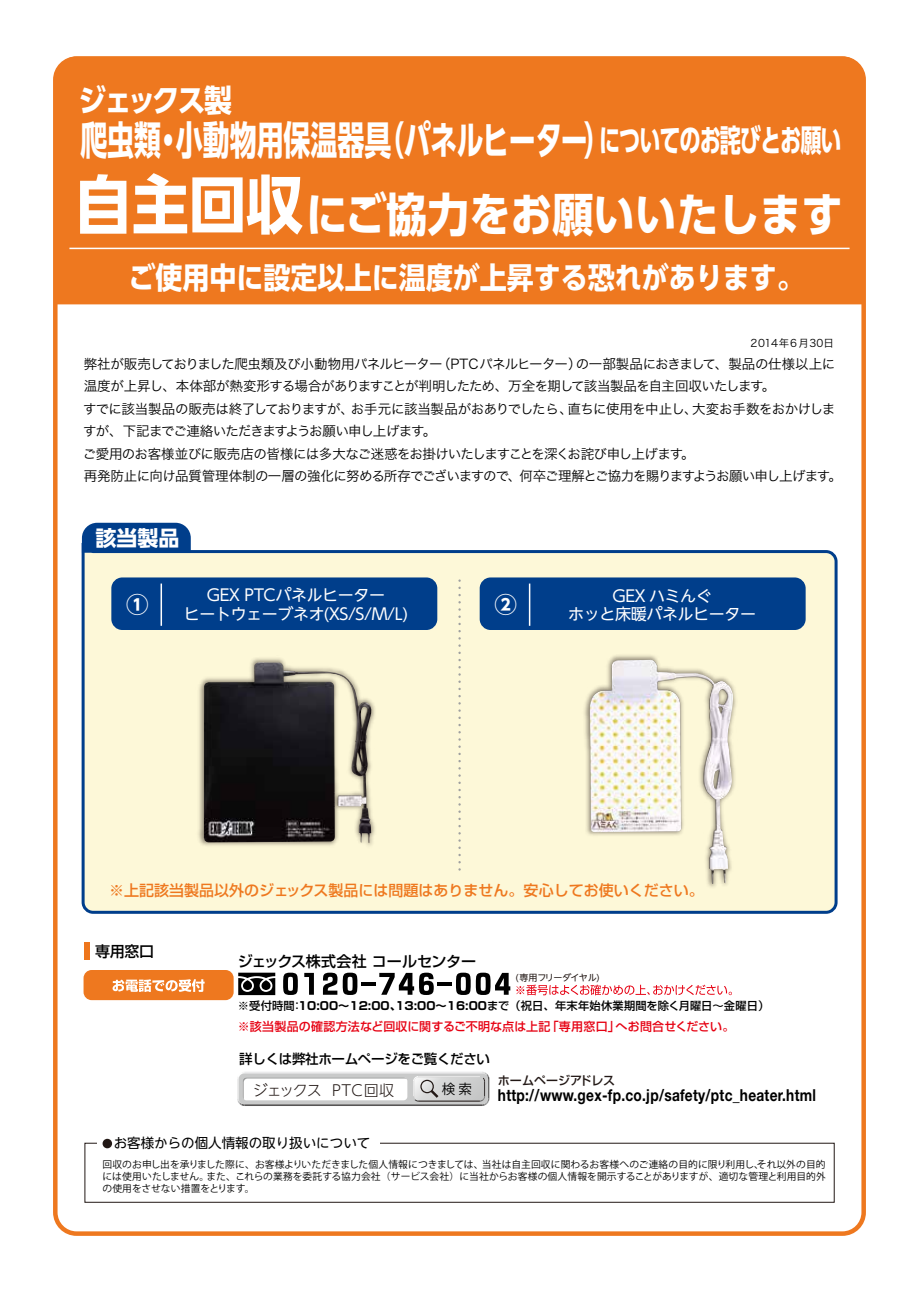
<style>
.page{position:relative;width:919px;height:1289px;background:#fff}
.page>*{position:absolute;margin:0;border:0;box-sizing:border-box;transform-origin:0 0}
.t1{font:700 46.2px "UD Shin Go Pro";color:#fff;scale:.9 1}
.t2{font:700 39.45px "UD Shin Go Pro";color:#fff;scale:.68 1}
.t3{font:700 31.05px "UD Shin Go Pro";letter-spacing:-.07em;color:#fff;scale:.9 1}
.t4{font:700 30px "UD Shin Go Pro";color:#fff;scale:.9 1}
.t5{font:700 22.5px "UD Shin Go Pro";color:#fff}
.t6{font:700 21px "UD Shin Go Pro";color:#fff}
.t7{font:700 16.5px "Helvetica Neue";letter-spacing:.02em;color:#000;scale:.83 1}
.t8{font:16.05px/18.3px "UD Shin Go NT Pro";letter-spacing:-.025em;color:#fff;text-align:center}
.t9{font:500 15px "Shin Go Pro";color:#ee781f}
.t10{font:500 15px "Shin Go Pro";letter-spacing:-.025em;color:#000}
.t11{font:300 15px "UD Shin Go NT Pro";letter-spacing:-.025em;color:#221815}
.t12{font:13.5px/22.5px "Hira Kaku Std W3";letter-spacing:-.045em;color:#000}
.t13{font:500 13.5px "Shin Go Pro";letter-spacing:-.025em;color:#000}
.t14{font:13.5px "UD Shin Go NT Pro";color:#000}
.t15{font:13.5px "Koz Go Pr 6 N";color:#000}
.t16{font:500 12px "Shin Go Pro";letter-spacing:.02em;color:#e60012}
.t17{font:500 12px "Shin Go Pro";color:#221815}
.t18{font:500 11.25px "Shin Go Pro";letter-spacing:.02em;color:#000}
.t19{font:10.5px "Hira Kaku Std W3";letter-spacing:.05em;color:#000}
.t20{font:9.75px/12px "Koz Go Pro";color:#000;text-align:justify}
.t21{font:9px "UD Shin Go NT Pro";letter-spacing:-.02em;color:#221815}
.s1{font-size:31.05px}
.s2{font-size:63.45px}
.s3{font-family:"Shin Go";font-weight:700}
</style>
<div class="page">
<div style="left:58px;top:61px;width:804px;height:243px;background:#ee781f"></div>
<div style="left:53px;top:56px;width:812px;height:1179px;border:4px solid #ee781f;border-radius:21px"></div>
<hr style="left:69px;top:248px;width:780px;height:1px;background:#fff">
<div style="left:81px;top:550px;width:757px;height:364px;background:#fdf8d8"></div>
<svg style="left:458px;top:580px;width:2px;height:290px"></svg>
<svg style="left:81px;top:522px;width:111px;height:32px;background:#185095"></svg>
<img style="left:196px;top:655px;width:182px;height:195px">
<img style="left:204px;top:662px;width:167px;height:181px">
<img style="left:582px;top:652px;width:157px;height:239px">
<img style="left:589px;top:659px;width:144px;height:225px">
<div style="left:112px;top:578px;width:324px;height:51px;background:#003e8b;border-radius:10px"></div>
<div style="left:111px;top:577px;width:326px;height:53px;border:2px solid #003e8b;border-radius:10px"></div>
<div style="left:84px;top:942px;width:6px;height:17px;background:#ee761c"></div>
<div style="left:83px;top:970px;width:150px;height:30px;background:#ee781f;border-radius:8px"></div>
<svg style="left:238px;top:972px;width:37px;height:23px"></svg>
<svg style="left:283px;top:972px;width:15px;height:22px"></svg>
<svg style="left:304px;top:972px;width:10px;height:22px"></svg>
<svg style="left:323px;top:972px;width:14px;height:22px"></svg>
<svg style="left:343px;top:972px;width:14px;height:22px"></svg>
<hr style="left:361px;top:982px;width:15px;height:3px;background:#000">
<svg style="left:379px;top:972px;width:54px;height:23px"></svg>
<hr style="left:437px;top:982px;width:15px;height:3px;background:#000">
<svg style="left:456px;top:972px;width:14px;height:22px"></svg>
<svg style="left:476px;top:972px;width:34px;height:22px"></svg>
<svg style="left:516px;top:984px;width:216px;height:11px"></svg>
<svg style="left:112px;top:979px;width:92px;height:12px"></svg>
<hr style="left:244px;top:1104px;width:238px;height:1px;background:#575555">
<hr style="left:244px;top:1071px;width:238px;height:2px;background:#ebebec">
<svg style="left:239px;top:1073px;width:248px;height:31px"></svg>
<svg style="left:237px;top:1071px;width:169px;height:34px"></svg>
<svg style="left:413px;top:1071px;width:76px;height:34px;background:#c6c7c7"></svg>
<div style="left:103px;top:1138px;width:9px;height:10px;background:#221815;border-radius:50%"></div>
<hr style="left:160px;top:583px;width:2px;height:43px;background:#fff">
<div style="left:481px;top:578px;width:323px;height:51px;background:#003e8b;border-radius:10px"></div>
<div style="left:479px;top:577px;width:326px;height:53px;border:2px solid #003e8b;border-radius:10px"></div>
<hr style="left:529px;top:583px;width:1px;height:43px;background:#fff">
<h3 class="t3" style="left:78px;top:75px;width:172px">ジェックス製</h3>
<h2 class="t2" style="left:80px;top:108px;width:1120px">爬虫類・小動物用保温器具（パネルヒーター）<span class="s1">についてのお詫びとお願い</span></h2>
<h1 class="t1" style="left:75px;top:176px;width:855px"><span class="s2">自主回収</span>にご協力をお願いいたします</h1>
<h3 class="t4" style="left:128px;top:253px;width:751px">ご使用中に設定以上に温度が上昇する恐れがあります。</h3>
<p class="t19" style="left:750px;top:335px;width:85px">2014年6月30日</p>
<p class="t12" style="left:83px;top:352px;width:760px">弊社が販売しておりました爬虫類及び小動物用パネルヒーター（PTCパネルヒーター）の一部製品におきまして、製品の仕様以上に温度が上昇し、本体部が熱変形する場合がありますことが判明したため、万全を期して該当製品を自主回収いたします。<br>すでに該当製品の販売は終了しておりますが、お手元に該当製品がおありでしたら、直ちに使用を中止し、大変お手数をおかけしますが、下記までご連絡いただきますようお願い申し上げます。<br>ご愛用のお客様並びに販売店の皆様には多大なご迷惑をお掛けいたしますことを深くお詫び申し上げます。<br>再発防止に向け品質管理体制の一層の強化に努める所存でございますので、何卒ご理解とご協力を賜りますようお願い申し上げます。</p>
<h3 class="t6" style="left:95px;top:521px;width:85px">該当製品</h3>
<p class="t8" style="left:184px;top:585px;width:226px">GEX PTCパネルヒーター<br>ヒートウェーブネオ(XS/S/M/L)</p>
<h3 class="t5" style="left:126px;top:586px;width:24px">①</h3>
<h3 class="t5" style="left:494px;top:586px;width:24px">②</h3>
<p class="t8" style="left:612px;top:586px;width:101px">GEX ハミんぐ</p>
<p class="t8" style="left:568px;top:604px;width:189px">ホッと床暖パネルヒーター</p>
<p class="t9" style="left:109px;top:877px;width:596px">※上記該当製品以外のジェックス製品には問題はありません。安心してお使いください。</p>
<p class="t10" style="left:95px;top:939px;width:60px">専用窓口</p>
<p class="t10" style="left:238px;top:948px;width:240px">ジェックス株式会社 コールセンター</p>
<p class="t21" style="left:515px;top:969px;width:86px">(専用フリーダイヤル)</p>
<p class="t18" style="left:238px;top:996px;width:533px">※受付時間：<span class="s3">10:00～12:00、13:00～16:00</span>まで（祝日、年末年始休業期間を除く月曜日～金曜日）</p>
<p class="t16" style="left:238px;top:1016px;width:498px">※該当製品の確認方法など回収に関するご不明な点は上記「専用窓口」へお問合せください。</p>
<p class="t13" style="left:239px;top:1047px;width:252px">詳しくは弊社ホームページをご覧ください</p>
<p class="t15" style="left:442px;top:1081px;width:32px">検 索</p>
<p class="t17" style="left:498px;top:1070px;width:119px">ホームページアドレス</p>
<p class="t11" style="left:253px;top:1078px;width:143px">ジェックス PTC回収</p>
<p class="t7" style="left:498px;top:1084px;width:384px">http://www.gex-fp.co.jp/safety/ptc_heater.html</p>
<p class="t14" style="left:114px;top:1132px;width:258px">お客様からの個人情報の取り扱いについて</p>
<p class="t20" style="left:102px;top:1158px;width:725px">回収のお申し出を承りました際に、お客様よりいただきました個人情報につきましては、当社は自主回収に関わるお客様へのご連絡の目的に限り利用し、それ以外の目的には使用いたしません。また、これらの業務を委託する協力会社（サービス会社）に当社からお客様の個人情報を開示することがありますが、適切な管理と利用目的外の使用をさせない措置をとります。</p>
</div>
